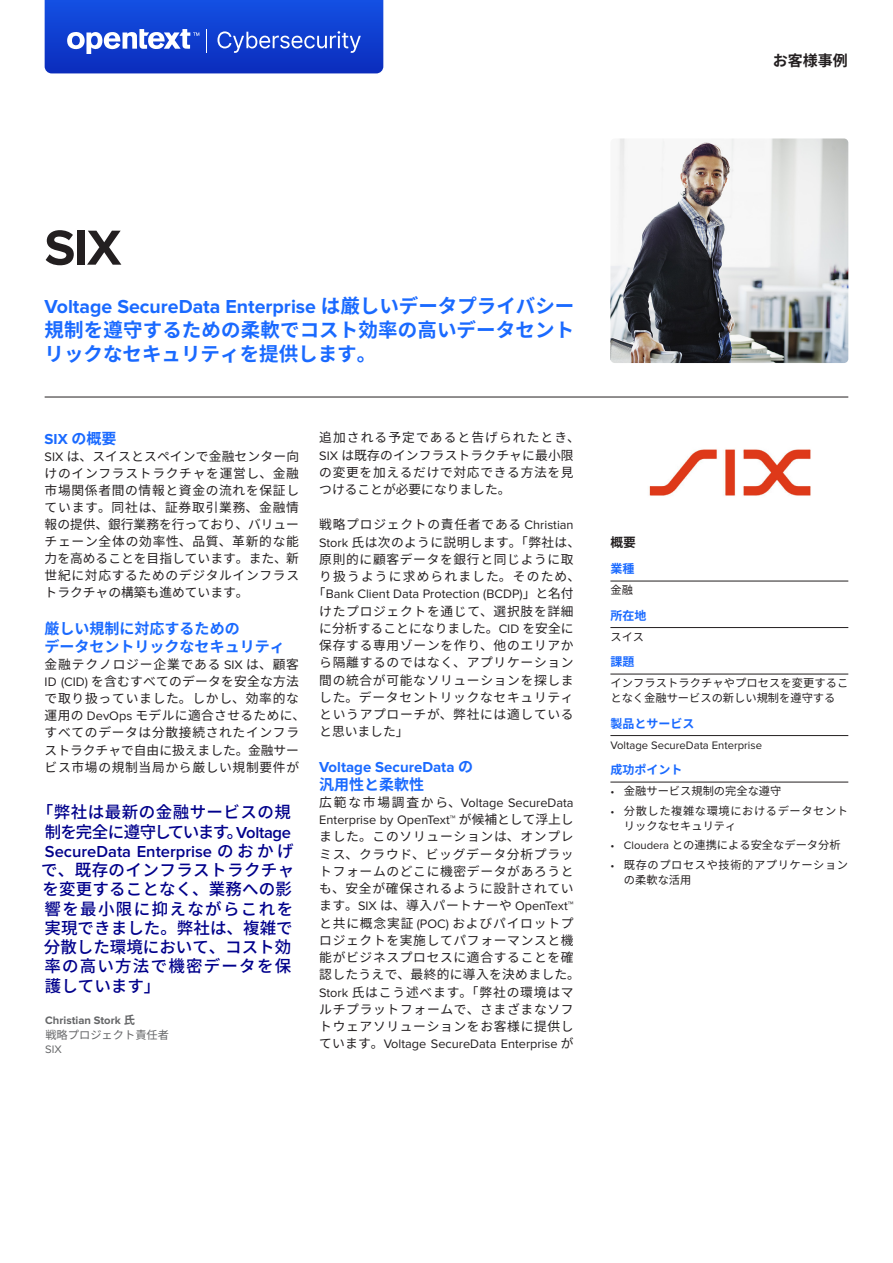
<style>
.page{position:relative;width:893px;height:1263px;background:#fff}
.page>*{position:absolute;margin:0;border:0;box-sizing:border-box;transform-origin:0 0}
.t1{font:700 51px "Proxima Nova";color:#231f20}
.Intro_13_16_Purple{font:700 19.5px/24px "Source Han Sans JP";letter-spacing:.005em;color:#1a6aff;text-align:justify}
.Pull_Quote{font:500 16.5px/19.4px "Source Han Sans JP";letter-spacing:.025em;color:#00008b}
.Header_b_Level1{font:700 15px/18px "Proxima Nova";color:#1a6aff}
.Header_b_Level1-2{font:700 15px/18px "Source Han Sans JP";color:#1a6aff}
.Asset_Type{font:700 15px "Source Han Sans JP";color:#231f20}
.Body_c_8_5_11_5{font:12.75px/17.2px "Source Han Sans JP";letter-spacing:.055em;color:#231f20}
.Body_c_8_5_11_5-2{font:12.75px "Proxima Nova";color:#231f20}
.Body_c_8_5_11_5-3{font:12.75px "Source Han Sans JP";letter-spacing:.03em;color:#231f20}
.Body_c_8_5_11_5-4{font:12.75px "Source Han Sans JP";letter-spacing:.005em;color:#231f20}
.Body_c_8_5_11_5-5{font:12.75px "Source Han Sans JP";letter-spacing:.09em;color:#231f20}
.Sidebar_Header_B{font:700 12.75px "Source Han Sans JP";color:#231f20}
.Sidebar_Subhead{font:700 12px "Source Han Sans JP";color:#1a6aff}
.Body_d_BulletList_Le{font:11.25px/15px "Source Han Sans JP";letter-spacing:.05em;color:#231f20}
.Body_d_7_5_10{font:11.25px/15px "Source Han Sans JP";color:#231f20}
.Body_d_BulletList_Le-2{font:11.25px "Source Han Sans JP";color:#231f20}
.Body_d_7_5_10-2{font:11.25px "Proxima Nova";color:#231f20}
.t2{font:700 11.25px "Proxima Nova";color:#656668}
.t3{font:11.25px "Source Han Sans JP";color:#656668}
.t4{font:11.25px "Proxima Nova";color:#656668}
.s1{font-family:"Proxima Nova"}
.s2{font-family:"Source Han Sans JP"}
.s3{font-family:"Proxima Nova";font-weight:600}
</style>
<div class="page">
<hr style="left:610px;top:581px;width:238px;height:1px;background:#231f20">
<hr style="left:610px;top:627px;width:238px;height:1px;background:#231f20">
<hr style="left:610px;top:674px;width:238px;height:1px;background:#231f20">
<hr style="left:610px;top:735px;width:238px;height:1px;background:#231f20">
<hr style="left:610px;top:782px;width:238px;height:1px;background:#231f20">
<img style="left:610px;top:138px;width:238px;height:225px">
<img style="left:649px;top:449px;width:162px;height:47px">
<svg style="left:45px;top:0;width:338px;height:73px;background:#224dd3"></svg>
<hr style="left:45px;top:397px;width:803px;height:1px;background:#231f20">
<p class="Asset_Type" style="left:773px;top:52px;width:76px">お客様事例</p>
<h1 class="t1" style="left:45px;top:219px;width:78px">SIX</h1>
<p class="Intro_13_16_Purple" style="left:45px;top:294px;width:531px"><span class="s1">Voltage SecureData Enterprise</span> は厳しいデータプライバシー規制を遵守するための柔軟でコスト効率の高いデータセントリックなセキュリティを提供します。</p>
<p class="Header_b_Level1" style="left:45px;top:430px;width:73px">SIX <span class="s2">の概要</span></p>
<p class="Body_c_8_5_11_5" style="left:45px;top:448px;width:256px;text-align:justify"><span class="s1">SIX</span> は、スイスとスペインで金融センター向けのインフラストラクチャを運営し、金融市場関係者間の情報と資金の流れを保証しています。同社は、証券取引業務、金融情報の提供、銀行業務を行っており、バリューチェーン全体の効率性、品質、革新的な能力を高めることを目指しています。また、新世紀に対応するためのデジタルインフラストラクチャの構築も進めています。</p>
<p class="Header_b_Level1-2" style="left:45px;top:619px;width:241px">厳しい規制に対応するための<br>データセントリックなセキュリティ</p>
<p class="Body_c_8_5_11_5" style="left:45px;top:655px;width:262px">金融テクノロジー企業である <span class="s1">SIX</span> は、顧客<br><span class="s1">ID (CID)</span> を含むすべてのデータを安全な方法で取り扱っていました。しかし、効率的な運用の <span class="s1">DevOps</span> モデルに適合させるために、すべてのデータは分散接続されたインフラストラクチャで自由に扱えました。金融サービス市場の規制当局から厳しい規制要件が</p>
<p class="Pull_Quote" style="left:37px;top:803px;width:259px">「弊社は最新の金融サービスの規制を完全に遵守しています。<span class="s3">Voltage<br>SecureData Enterprise</span> のおかげで、既存のインフラストラクチャを変更することなく、業務への影響を最小限に抑えながらこれを実現できました。弊社は、複雑で分散した環境において、コスト効率の高い方法で機密データを保護しています」</p>
<p class="t2" style="left:45px;top:1014px;width:91px">Christian Stork <span class="s2">氏</span></p>
<p class="t3" style="left:45px;top:1028px;width:125px">戦略プロジェクト責任者</p>
<p class="t4" style="left:45px;top:1044px;width:18px">SIX</p>
<p class="Body_c_8_5_11_5" style="left:319px;top:429px;width:262px">追加される予定であると告げられたとき、<br><span class="s1">SIX</span> は既存のインフラストラクチャに最小限の変更を加えるだけで対応できる方法を見つけることが必要になりました。</p>
<p class="Body_c_8_5_11_5" style="left:319px;top:516px;width:256px">戦略プロジェクトの責任者である <span class="s1">Christian</span></p>
<p class="Body_c_8_5_11_5-3" style="left:319px;top:535px;width:262px"><span class="s1">Stork</span> 氏は次のように説明します。「弊社は、</p>
<p class="Body_c_8_5_11_5" style="left:319px;top:551px;width:256px">原則的に顧客データを銀行と同じように取</p>
<p class="Body_c_8_5_11_5-5" style="left:319px;top:569px;width:262px">り扱うように求められました。そのため、</p>
<p class="Body_c_8_5_11_5-2" style="left:313px;top:588px;width:262px"><span class="s2">「</span>Bank Client Data Protection (BCDP)<span class="s2">」と名付</span></p>
<p class="Body_c_8_5_11_5" style="left:319px;top:603px;width:256px">けたプロジェクトを通じて、選択肢を詳細</p>
<p class="Body_c_8_5_11_5-4" style="left:319px;top:621px;width:256px">に分析することになりました。<span class="s1">CID</span> を安全に</p>
<p class="Body_c_8_5_11_5" style="left:319px;top:637px;width:256px">保存する専用ゾーンを作り、他のエリアか</p>
<p class="Body_c_8_5_11_5" style="left:319px;top:654px;width:256px">ら隔離するのではなく、アプリケーション</p>
<p class="Body_c_8_5_11_5" style="left:319px;top:672px;width:256px">間の統合が可能なソリューションを探しま</p>
<p class="Body_c_8_5_11_5" style="left:319px;top:689px;width:256px">した。データセントリックなセキュリティ</p>
<p class="Body_c_8_5_11_5" style="left:319px;top:706px;width:256px">というアプローチが、弊社には適している</p>
<p class="Body_c_8_5_11_5" style="left:319px;top:723px;width:91px">と思いました」</p>
<p class="Header_b_Level1" style="left:319px;top:758px;width:155px">Voltage SecureData <span class="s2">の汎用性と柔軟性</span></p>
<p class="Body_c_8_5_11_5" style="left:319px;top:794px;width:262px">広範な市場調査から、<span class="s1">Voltage SecureData<br>Enterprise by OpenText™</span> が候補として浮上しました。このソリューションは、オンプレミス、クラウド、ビッグデータ分析プラットフォームのどこに機密データがあろうとも、安全が確保されるように設計されています。<span class="s1">SIX</span> は、導入パートナーや <span class="s1">OpenText™</span>と共に概念実証 <span class="s1">(POC)</span> およびパイロットプロジェクトを実施してパフォーマンスと機能がビジネスプロセスに適合することを確認したうえで、最終的に導入を決めました。<br><span class="s1">Stork</span> 氏はこう述べます。「弊社の環境はマルチプラットフォームで、さまざまなソフトウェアソリューションをお客様に提供しています。<span class="s1">Voltage SecureData Enterprise</span> が</p>
<p class="Sidebar_Header_B" style="left:610px;top:535px;width:27px">概要</p>
<p class="Sidebar_Subhead" style="left:610px;top:562px;width:25px">業種</p>
<p class="Body_d_7_5_10" style="left:610px;top:583px;width:24px">金融</p>
<p class="Sidebar_Subhead" style="left:610px;top:609px;width:37px">所在地</p>
<p class="Body_d_7_5_10" style="left:610px;top:629px;width:35px">スイス</p>
<p class="Sidebar_Subhead" style="left:610px;top:655px;width:25px">課題</p>
<p class="Body_d_7_5_10" style="left:610px;top:676px;width:239px">インフラストラクチャやプロセスを変更することなく金融サービスの新しい規制を遵守する</p>
<p class="Sidebar_Subhead" style="left:610px;top:717px;width:85px">製品とサービス</p>
<p class="Body_d_7_5_10-2" style="left:610px;top:740px;width:153px">Voltage SecureData Enterprise</p>
<p class="Sidebar_Subhead" style="left:610px;top:763px;width:73px">成功ポイント</p>
<p class="Body_d_BulletList_Le-2" style="left:610px;top:785px;width:173px"><span class="s1">•</span> 金融サービス規制の完全な遵守</p>
<p class="Body_d_BulletList_Le" style="left:624px;top:803px;width:226px;text-indent:-14px"><span class="s1">•</span> 分散した複雑な環境におけるデータセントリックなセキュリティ</p>
<p class="Body_d_BulletList_Le-2" style="left:610px;top:839px;width:232px"><span class="s1">• Cloudera</span> との連携による安全なデータ分析</p>
<p class="Body_d_BulletList_Le" style="left:624px;top:857px;width:226px;text-indent:-14px"><span class="s1">•</span> 既存のプロセスや技術的アプリケーションの柔軟な活用</p>
</div>
